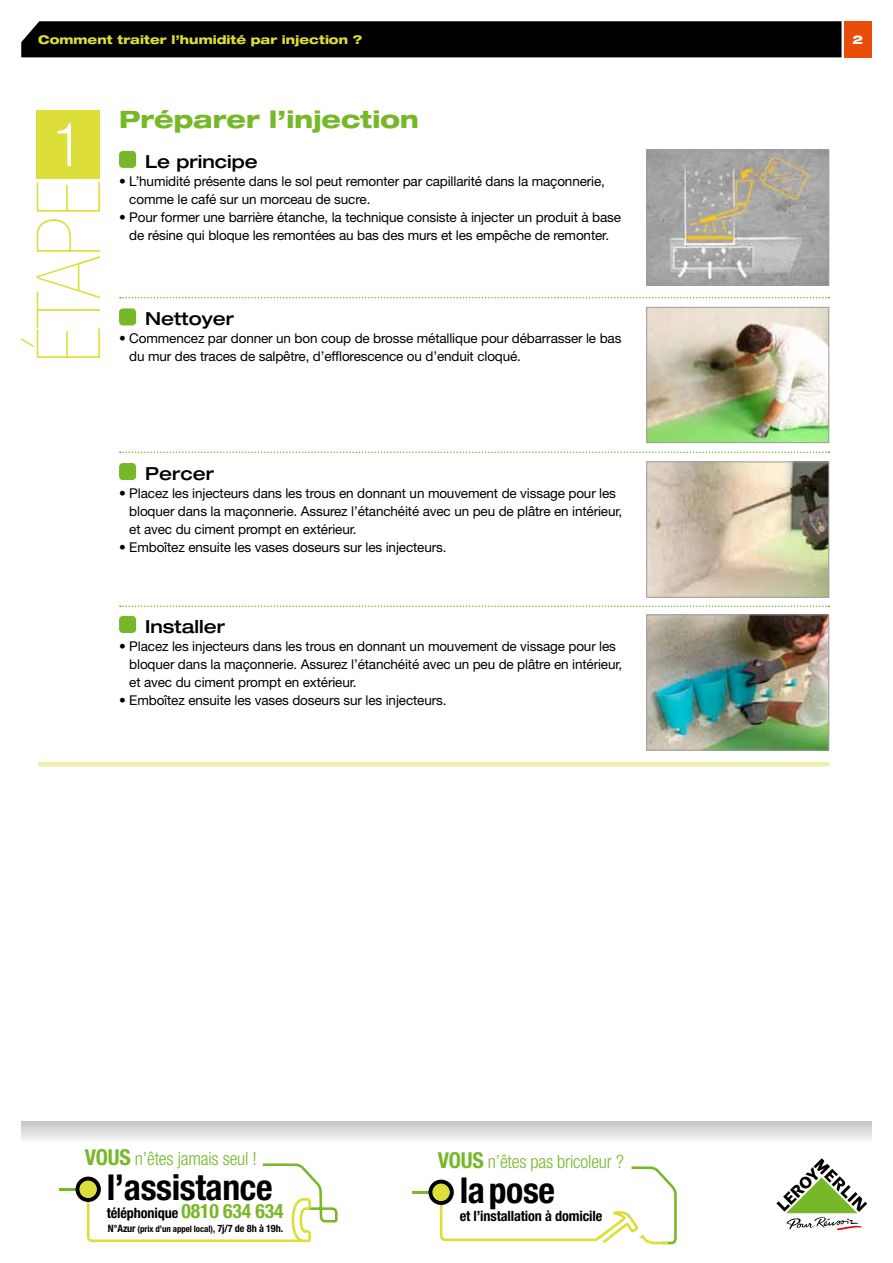
<style>
.page{position:relative;width:893px;height:1263px;background:#fff}
.page>*{position:absolute;margin:0;border:0;box-sizing:border-box;transform-origin:0 0}
.t1{font:200 condensed 88.5px "Helvetica Neue LT Std";letter-spacing:-.01em;color:#ddde39}
.t2{font:300 condensed 60px "Helvetica Neue LT Std";color:#fff}
.t3{font:700 condensed 35.7px "Helvetica Neue LT Std";letter-spacing:-.01em;color:#000}
.t4{font:800 expanded 24px "Helvetica Neue LT Std";color:#76b828}
.t5{font:300 condensed 18.3px "Helvetica Neue LT Std";letter-spacing:-.01em;color:#76b828}
.t6{font:500 expanded 18px "Helvetica Neue LT Std";color:#000}
.t7{font:700 condensed 14.25px "Helvetica Neue LT Std";letter-spacing:-.01em;color:#000}
.t8{font:13.5px/18px "Helvetica Neue LT Std";letter-spacing:-.01em;color:#000}
.t9{font:800 expanded 12px "Helvetica Neue LT Std";color:#ddde39}
.t10{font:800 expanded 12px "Helvetica Neue LT Std";color:#fff}
.t11{font:700 condensed 8.85px "Helvetica Neue LT Std";letter-spacing:-.01em;color:#000}
.s1{font-weight:700;font-size:21.9px}
.s2{font-size:19.65px;color:#76b828}
.s3{font-size:10.2px}
</style>
<div class="page">
<div style="left:844px;top:21px;width:28px;height:36px;background:#e94d0a"></div>
<div style="left:21px;top:21px;width:820px;height:36px;background:#000"></div>
<div style="left:21px;top:1121px;width:851px;height:22px;background:linear-gradient(to bottom,#c2c3c3,#f8f8f8)"></div>
<svg style="left:776px;top:1158px;width:91px;height:72px"></svg>
<hr style="left:60px;top:1188px;width:28px;height:2px;background:#76b828">
<svg style="left:76px;top:1163px;width:262px;height:79px"></svg>
<hr style="left:412px;top:1191px;width:29px;height:2px;background:#76b828">
<svg style="left:428px;top:1166px;width:249px;height:79px"></svg>
<div style="left:36px;top:111px;width:64px;height:68px;background:#ddde39"></div>
<img style="left:648px;top:151px;width:179px;height:132px">
<div style="left:646px;top:149px;width:183px;height:136px;border:1px solid #9c9d9d"></div>
<img style="left:648px;top:309px;width:179px;height:132px">
<div style="left:646px;top:307px;width:183px;height:136px;border:1px solid #9c9d9d"></div>
<img style="left:648px;top:463px;width:179px;height:133px">
<div style="left:646px;top:461px;width:183px;height:137px;border:1px solid #9c9d9d"></div>
<svg style="left:120px;top:297px;width:709px;height:1px"></svg>
<svg style="left:120px;top:451px;width:709px;height:2px"></svg>
<div style="left:119px;top:308px;width:17px;height:17px;background:#76b828;border-radius:4px"></div>
<div style="left:119px;top:463px;width:17px;height:17px;background:#76b828;border-radius:4px"></div>
<div style="left:119px;top:151px;width:17px;height:17px;background:#76b828;border-radius:4px"></div>
<hr style="left:38px;top:762px;width:791px;height:4px;background:#eeeeac">
<img style="left:648px;top:616px;width:179px;height:132px">
<div style="left:646px;top:614px;width:183px;height:136px;border:1px solid #9c9d9d"></div>
<svg style="left:120px;top:605px;width:709px;height:2px"></svg>
<div style="left:119px;top:616px;width:17px;height:17px;background:#76b828;border-radius:4px"></div>
<p class="t9" style="left:38px;top:32px;width:326px">Comment traiter l’humidité par injection ?</p>
<p class="t10" style="left:853px;top:32px;width:12px">2</p>
<h2 class="t2" style="left:54px;top:110px;width:30px">1</h2>
<h1 class="t1" style="left:20px;top:363px;width:184px;rotate:-90deg">ÉTAPE</h1>
<h3 class="t4" style="left:119px;top:104px;width:301px">Préparer l’injection</h3>
<h3 class="t6" style="left:145px;top:150px;width:114px">Le principe</h3>
<p class="t8" style="left:129px;top:172px;width:477px;text-indent:-10px">• L’humidité présente dans le sol peut remonter par capillarité dans la maçonnerie, comme le café sur un morceau de sucre.</p>
<p class="t8" style="left:119px;top:208px;width:503px;text-align:center">• Pour former une barrière étanche, la technique consiste à injecter un produit à base de résine qui bloque les remontées au bas des murs et les empêche de remonter.</p>
<h3 class="t6" style="left:145px;top:308px;width:90px">Nettoyer</h3>
<p class="t8" style="left:129px;top:329px;width:494px;text-indent:-10px">• Commencez par donner un bon coup de brosse métallique pour débarrasser le bas du mur des traces de salpêtre, d’efflorescence ou d’enduit cloqué.</p>
<h3 class="t6" style="left:145px;top:462px;width:70px">Percer</h3>
<p class="t8" style="left:129px;top:484px;width:494px;text-indent:-10px">• Placez les injecteurs dans les trous en donnant un mouvement de vissage pour les bloquer dans la maçonnerie. Assurez l’étanchéité avec un peu de plâtre en intérieur, et avec du ciment prompt en extérieur.</p>
<p class="t8" style="left:119px;top:538px;width:329px">• Emboîtez ensuite les vases doseurs sur les injecteurs.</p>
<h3 class="t6" style="left:145px;top:615px;width:81px">Installer</h3>
<p class="t8" style="left:129px;top:637px;width:494px;text-indent:-10px">• Placez les injecteurs dans les trous en donnant un mouvement de vissage pour les bloquer dans la maçonnerie. Assurez l’étanchéité avec un peu de plâtre en intérieur, et avec du ciment prompt en extérieur.</p>
<p class="t8" style="left:119px;top:691px;width:329px">• Emboîtez ensuite les vases doseurs sur les injecteurs.</p>
<h3 class="t5" style="left:85px;top:1148px;width:174px"><span class="s1">VOUS</span> n’êtes jamais seul !</h3>
<h3 class="t3" style="left:107px;top:1165px;width:167px">l’assistance</h3>
<p class="t7" style="left:107px;top:1205px;width:178px">téléphonique <span class="s2">0810 634 634</span></p>
<p class="t11" style="left:108px;top:1223px;width:177px"><span class="s3">N°Azur</span> (prix d’un appel local), <span class="s3">7j/7 de 8h à 19h.</span></p>
<h3 class="t5" style="left:438px;top:1151px;width:188px"><span class="s1">VOUS</span> n’êtes pas bricoleur ?</h3>
<h3 class="t3" style="left:460px;top:1168px;width:97px">lapose</h3>
<p class="t7" style="left:460px;top:1208px;width:144px">et l’installation à domicile</p>
</div>
